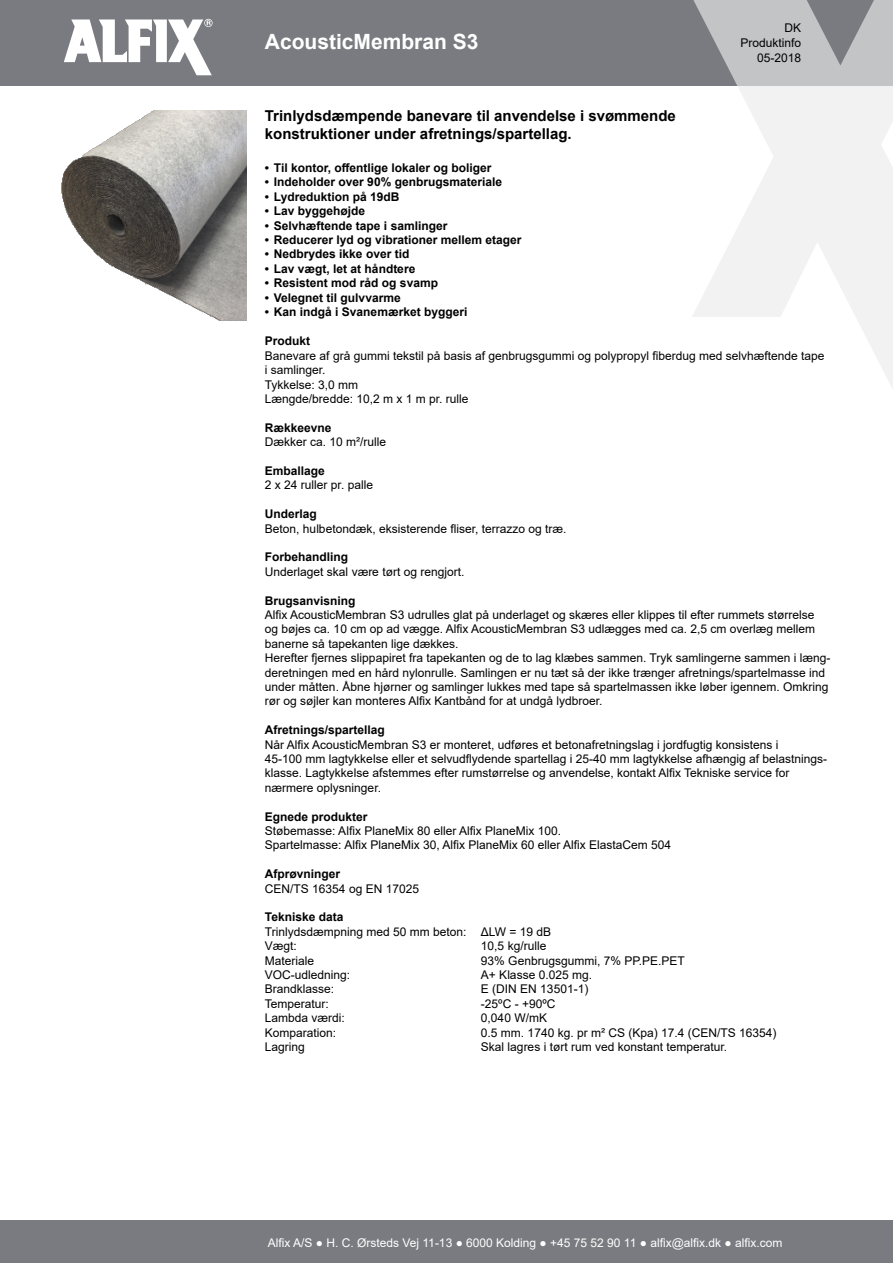
<style>
.page{position:relative;width:893px;height:1263px;background:#fff}
.page>*{position:absolute;margin:0;border:0;box-sizing:border-box;transform-origin:0 0}
.t1{font:700 21px "Arial";color:#fff}
.t2{font:700 15px/18px "Arial";color:#000}
.Brødtekst{font:12px/14.4px "Arial";color:#000}
.Brødtekst-2{font:700 12px "Arial";color:#000}
.t3{font:12px "Arial";color:#fff}
</style>
<div class="page">
<div style="left:0;top:0;width:893px;height:85px;background:#7a7b80"></div>
<div style="left:0;top:1220px;width:893px;height:43px;background:#7a7b80"></div>
<svg style="left:691px;top:0;width:202px;height:388px"></svg>
<svg style="left:64px;top:19px;width:149px;height:56px"></svg>
<img style="left:61px;top:111px;width:186px;height:210px">
<p class="t1" style="left:265px;top:27px;width:215px">AcousticMembran S3</p>
<p class="t2" style="left:265px;top:107px;width:412px">Trinlydsdæmpende banevare til anvendelse i svømmende konstruktioner under afretnings/spartellag.</p>
<p class="Brødtekst-2" style="left:265px;top:159px;width:228px">• Til kontor, offentlige lokaler og boliger</p>
<p class="Brødtekst-2" style="left:265px;top:174px;width:239px">• Indeholder over 90% genbrugsmateriale</p>
<p class="Brødtekst-2" style="left:265px;top:188px;width:136px">• Lydreduktion på 19dB</p>
<p class="Brødtekst-2" style="left:265px;top:202px;width:102px">• Lav byggehøjde</p>
<p class="Brødtekst-2" style="left:265px;top:217px;width:184px">• Selvhæftende tape i samlinger</p>
<p class="Brødtekst-2" style="left:265px;top:231px;width:258px">• Reducerer lyd og vibrationer mellem etager</p>
<p class="Brødtekst-2" style="left:265px;top:246px;width:146px">• Nedbrydes ikke over tid</p>
<p class="Brødtekst-2" style="left:265px;top:260px;width:152px">• Lav vægt, let at håndtere</p>
<p class="Brødtekst-2" style="left:265px;top:274px;width:175px">• Resistent mod råd og svamp</p>
<p class="Brødtekst-2" style="left:265px;top:289px;width:137px">• Velegnet til gulvvarme</p>
<p class="Brødtekst-2" style="left:265px;top:303px;width:204px">• Kan indgå i Svanemærket byggeri</p>
<p class="Brødtekst" style="left:785px;top:20px;width:18px">DK</p>
<p class="Brødtekst" style="left:741px;top:35px;width:62px">Produktinfo</p>
<p class="Brødtekst" style="left:757px;top:50px;width:46px">05-2018</p>
<p class="Brødtekst-2" style="left:265px;top:333px;width:47px">Produkt</p>
<p class="Brødtekst" style="left:265px;top:348px;width:561px">Banevare af grå gummi tekstil på basis af genbrugsgummi og polypropyl fiberdug med selvhæftende tape i samlinger.</p>
<p class="Brødtekst" style="left:265px;top:377px;width:95px">Tykkelse: 3,0 mm</p>
<p class="Brødtekst" style="left:265px;top:391px;width:205px">Længde/bredde: 10,2 m x 1 m pr. rulle</p>
<p class="Brødtekst-2" style="left:265px;top:419px;width:68px">Rækkeevne</p>
<p class="Brødtekst" style="left:265px;top:435px;width:123px">Dækker ca. 10 m²/rulle</p>
<p class="Brødtekst-2" style="left:265px;top:462px;width:62px">Emballage</p>
<p class="Brødtekst" style="left:265px;top:478px;width:110px">2 x 24 ruller pr. palle</p>
<p class="Brødtekst-2" style="left:265px;top:505px;width:54px">Underlag</p>
<p class="Brødtekst" style="left:265px;top:521px;width:303px">Beton, hulbetondæk, eksisterende fliser, terrazzo og træ.</p>
<p class="Brødtekst-2" style="left:265px;top:549px;width:85px">Forbehandling</p>
<p class="Brødtekst" style="left:265px;top:564px;width:201px">Underlaget skal være tørt og rengjort.</p>
<p class="Brødtekst-2" style="left:265px;top:592px;width:92px">Brugsanvisning</p>
<p class="Brødtekst" style="left:265px;top:607px;width:552px;text-align:justify">Alfix AcousticMembran S3 udrulles glat på underlaget og skæres eller klippes til efter rummets størrelse og bøjes ca. 10 cm op ad vægge. Alfix AcousticMembran S3 udlægges med ca. 2,5 cm overlæg mellem banerne så tapekanten lige dækkes.</p>
<p class="Brødtekst" style="left:265px;top:651px;width:567px">Herefter fjernes slippapiret fra tapekanten og de to lag klæbes sammen. Tryk samlingerne sammen i læng&shy;deretningen med en hård nylonrulle. Samlingen er nu tæt så der ikke trænger afretnings/spartelmasse ind under måtten. Åbne hjørner og samlinger lukkes med tape så spartelmassen ikke løber igennem. Omkring rør og søjler kan monteres Alfix Kantbånd for at undgå lydbroer.</p>
<p class="Brødtekst-2" style="left:265px;top:721px;width:122px">Afretnings/spartellag</p>
<p class="Brødtekst" style="left:265px;top:737px;width:515px">Når Alfix AcousticMembran S3 er monteret, udføres et betonafretningslag i jordfugtig konsistens i</p>
<p class="Brødtekst" style="left:265px;top:751px;width:564px">45-100 mm lagtykkelse eller et selvudflydende spartellag i 25-40 mm lagtykkelse afhængig af belastnings&shy;klasse. Lagtykkelse afstemmes efter rumstørrelse og anvendelse, kontakt Alfix Tekniske service for nærmere oplysninger.</p>
<p class="Brødtekst-2" style="left:265px;top:808px;width:104px">Egnede produkter</p>
<p class="Brødtekst" style="left:265px;top:823px;width:298px">Støbemasse: Alfix PlaneMix 80 eller Alfix PlaneMix 100.</p>
<p class="Brødtekst" style="left:265px;top:838px;width:408px">Spartelmasse: Alfix PlaneMix 30, Alfix PlaneMix 60 eller Alfix ElastaCem 504</p>
<p class="Brødtekst-2" style="left:265px;top:865px;width:77px">Afprøvninger</p>
<p class="Brødtekst" style="left:265px;top:881px;width:156px">CEN/TS 16354 og EN 17025</p>
<p class="Brødtekst-2" style="left:265px;top:909px;width:80px">Tekniske data</p>
<p class="Brødtekst" style="left:265px;top:924px;width:288px">Trinlydsdæmpning med 50 mm beton: ΔLW = 19 dB</p>
<p class="Brødtekst" style="left:265px;top:939px;width:34px">Vægt:</p>
<p class="Brødtekst" style="left:481px;top:939px;width:67px">10,5 kg/rulle</p>
<p class="Brødtekst" style="left:265px;top:953px;width:51px">Materiale</p>
<p class="Brødtekst" style="left:481px;top:953px;width:205px">93% Genbrugsgummi, 7% PP.PE.PET</p>
<p class="Brødtekst" style="left:265px;top:967px;width:87px">VOC-udledning:</p>
<p class="Brødtekst" style="left:481px;top:967px;width:113px">A+ Klasse 0.025 mg.</p>
<p class="Brødtekst" style="left:265px;top:982px;width:71px">Brandklasse:</p>
<p class="Brødtekst" style="left:481px;top:982px;width:109px">E (DIN EN 13501-1)</p>
<p class="Brødtekst" style="left:265px;top:996px;width:66px">Temperatur:</p>
<p class="Brødtekst" style="left:481px;top:996px;width:76px">-25ºC - +90ºC</p>
<p class="Brødtekst" style="left:265px;top:1011px;width:82px">Lambda værdi:</p>
<p class="Brødtekst" style="left:481px;top:1011px;width:68px">0,040 W/mK</p>
<p class="Brødtekst" style="left:265px;top:1025px;width:73px">Komparation:</p>
<p class="Brødtekst" style="left:481px;top:1025px;width:297px">0.5 mm. 1740 kg. pr m² CS (Kpa) 17.4 (CEN/TS 16354)</p>
<p class="Brødtekst" style="left:265px;top:1039px;width:42px">Lagring</p>
<p class="Brødtekst" style="left:481px;top:1039px;width:248px">Skal lagres i tørt rum ved konstant temperatur.</p>
<p class="t3" style="left:268px;top:1234px;width:516px">Alfix A/S ● H. C. Ørsteds Vej 11-13 ● 6000 Kolding ● +45 75 52 90 11 ● alfix@alfix.dk ● alfix.com</p>
</div>
